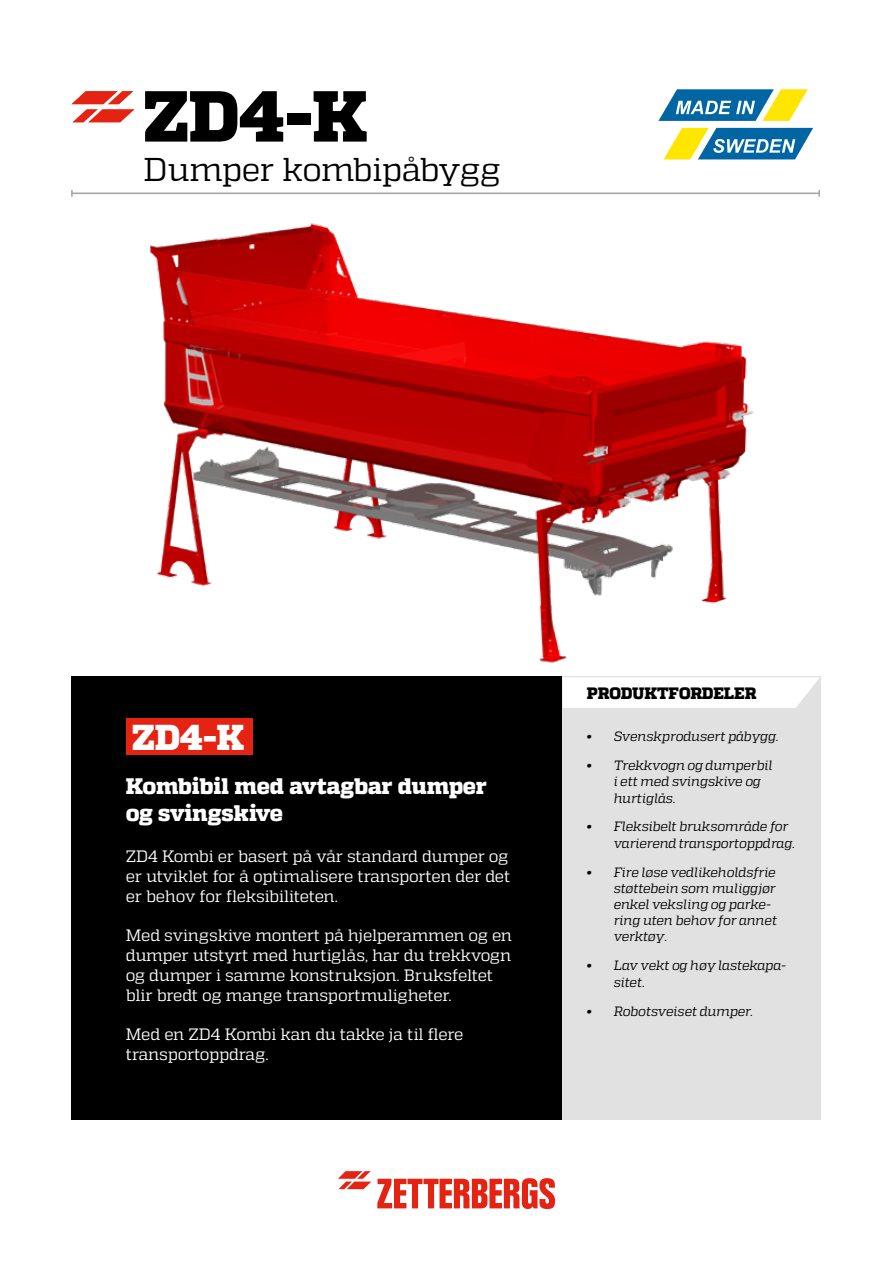
<style>
.page{position:relative;width:893px;height:1263px;background:#fff}
.page>*{position:absolute;margin:0;border:0;box-sizing:border-box;transform-origin:0 0}
.t1{font:800 72px "Quadon";color:#000}
.t2{font:800 36px "Quadon";color:#fff}
.t3{font:33px "Quadon";letter-spacing:-.02em;color:#000}
.t4{font:800 22.5px/27px "Quadon";letter-spacing:-.015em;color:#fff}
.t5{font:16.5px/19.8px "Quadon";letter-spacing:-.015em;color:#fff}
.t6{font:800 16.5px "Quadon";letter-spacing:-.005em;color:#000}
.t7{font:italic 13.5px/16.2px "Quadon";letter-spacing:-.015em;color:#000}
</style>
<div class="page">
<svg style="left:377px;top:1178px;width:178px;height:31px"></svg>
<svg style="left:338px;top:1171px;width:33px;height:18px"></svg>
<svg style="left:658px;top:89px;width:150px;height:32px"></svg>
<svg style="left:664px;top:128px;width:149px;height:31px"></svg>
<svg style="left:71px;top:91px;width:64px;height:31px"></svg>
<img style="left:73px;top:192px;width:745px;height:471px">
<div style="left:71px;top:676px;width:491px;height:443px;background:#000"></div>
<div style="left:562px;top:676px;width:259px;height:443px;background:#e1e1e1"></div>
<div style="left:562px;top:677px;width:258px;height:31px;background:#fff"></div>
<div style="left:126px;top:718px;width:126px;height:37px;background:#e42313"></div>
<hr style="left:72px;top:193px;width:747px;height:1px;background:#a3a3a3">
<svg style="left:71px;top:190px;width:2px;height:7px"></svg>
<svg style="left:818px;top:190px;width:2px;height:7px"></svg>
<h1 class="t1" style="left:144px;top:74px;width:226px">ZD4-K</h1>
<h3 class="t3" style="left:144px;top:150px;width:359px">Dumper kombipåbygg</h3>
<h2 class="t2" style="left:132px;top:716px;width:114px">ZD4-K</h2>
<h3 class="t4" style="left:126px;top:773px;width:362px">Kombibil med avtagbar dumper og svingskive</h3>
<p class="t5" style="left:126px;top:846px;width:386px">ZD4 Kombi er basert på vår standard dumper og er utviklet for å optimalisere transporten der det er behov for fleksibiliteten.</p>
<p class="t5" style="left:126px;top:926px;width:388px">Med svingskive montert på hjelperammen og en dumper utstyrt med hurtiglås, har du trekkvogn og dumper i samme konstruksjon. Bruksfeltet blir bredt og mange transportmuligheter.</p>
<p class="t5" style="left:126px;top:1025px;width:339px">Med en ZD4 Kombi kan du takke ja til flere transportoppdrag.</p>
<p class="t6" style="left:587px;top:683px;width:171px">PRODUKTFORDELER</p>
<p class="t7" style="left:587px;top:728px;width:193px">• Svenskprodusert påbygg.</p>
<p class="t7" style="left:614px;top:757px;width:160px;text-indent:-27px">• Trekkvogn og dumperbil i ett med svingskive og hurtiglås.</p>
<p class="t7" style="left:614px;top:819px;width:183px;text-indent:-27px">• Fleksibelt bruksområde for varierend transportoppdrag.</p>
<p class="t7" style="left:614px;top:864px;width:165px;text-indent:-27px">• Fire løse vedlikeholdsfrie støttebein som muliggjør enkel veksling og parke&shy;ring uten behov for annet verktøy.</p>
<p class="t7" style="left:614px;top:957px;width:174px;text-indent:-27px">• Lav vekt og høy lastekapa&shy;sitet.</p>
<p class="t7" style="left:587px;top:1003px;width:168px">• Robotsveiset dumper.</p>
</div>
